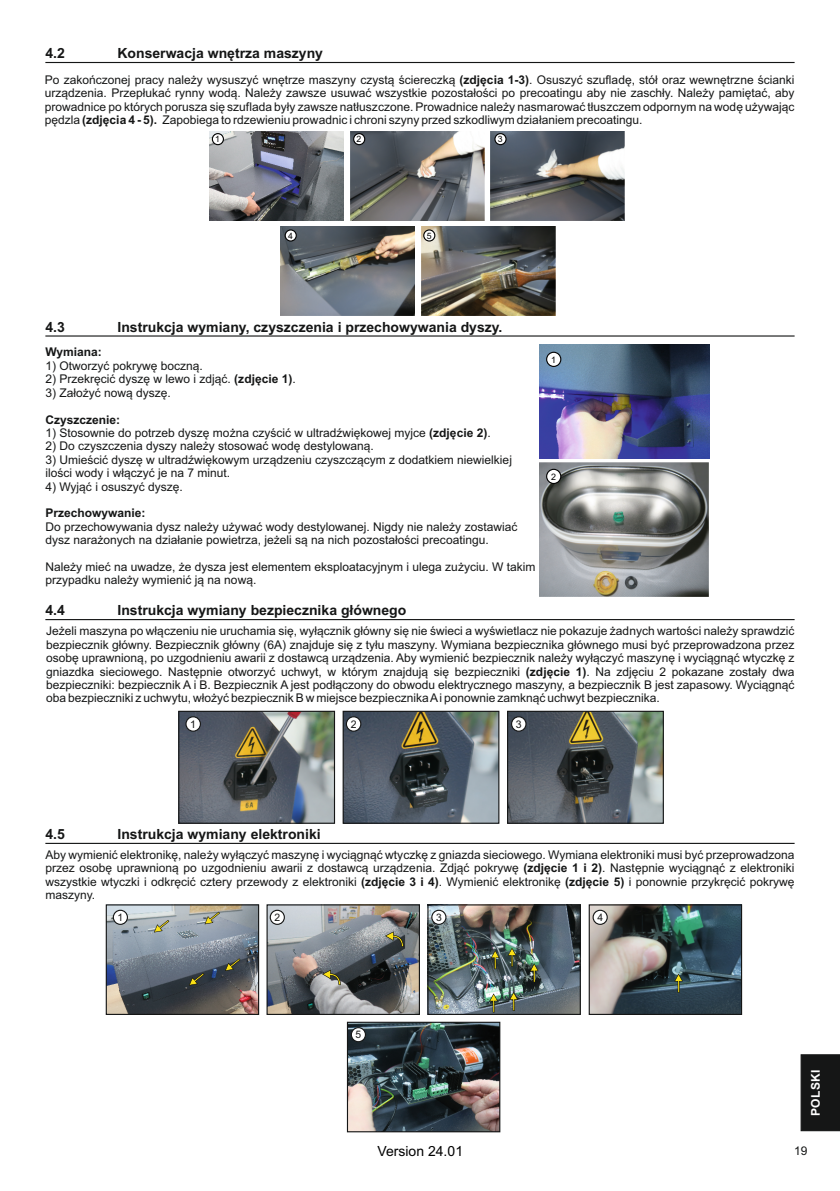
<style>
.page{position:relative;width:840px;height:1191px;background:#fff}
.page>*{position:absolute;margin:0;border:0;box-sizing:border-box;transform-origin:0 0}
.t1{font:700 14px "Arial";color:#151616}
.t2{font:14px "Arial";color:#020202}
.t3{font:12px/13.4px "Arial";color:#151616;text-align:justify}
.t4{font:700 12px "Arial";color:#151616}
.t5{font:700 12px "Arial";letter-spacing:.035em;color:#fff}
.t6{font:10.6px "Arial";color:#151616}
.t7{font:10.4px "Arial";color:#151616}
.t8{font:9px "Arial";color:#020202}
.t9{font:8.8px "Arial";color:#020202}
.s1{font-weight:700}
</style>
<div class="page">
<hr style="left:45px;top:62px;width:749px;height:1px;background:#151616">
<img style="left:209px;top:131px;width:134px;height:89px">
<img style="left:350px;top:131px;width:134px;height:90px">
<img style="left:490px;top:131px;width:134px;height:89px">
<img style="left:280px;top:226px;width:134px;height:90px">
<img style="left:421px;top:227px;width:133px;height:89px">
<div style="left:212px;top:133px;width:12px;height:12px;background:#fff;border:1px solid #020202;border-radius:50%"></div>
<div style="left:353px;top:133px;width:12px;height:12px;background:#fff;border:1px solid #020202;border-radius:50%"></div>
<div style="left:494px;top:133px;width:12px;height:12px;background:#fff;border:1px solid #020202;border-radius:50%"></div>
<div style="left:284px;top:229px;width:12px;height:12px;background:#fff;border:1px solid #020202;border-radius:50%"></div>
<div style="left:423px;top:229px;width:12px;height:12px;background:#fff;border:1px solid #020202;border-radius:50%"></div>
<hr style="left:45px;top:335px;width:749px;height:1px;background:#151616">
<img style="left:539px;top:462px;width:168px;height:135px">
<img style="left:539px;top:345px;width:170px;height:113px">
<svg style="left:545px;top:352px;width:16px;height:15px"></svg>
<svg style="left:545px;top:469px;width:16px;height:15px"></svg>
<hr style="left:45px;top:619px;width:749px;height:1px;background:#151616">
<hr style="left:45px;top:843px;width:749px;height:1px;background:#151616">
<img style="left:180px;top:712px;width:153px;height:109px">
<img style="left:344px;top:712px;width:153px;height:109px">
<img style="left:508px;top:712px;width:153px;height:109px">
<div style="left:506px;top:710px;width:157px;height:113px;border:1px solid #151616"></div>
<div style="left:178px;top:710px;width:157px;height:113px;border:1px solid #151616"></div>
<div style="left:342px;top:710px;width:157px;height:113px;border:1px solid #151616"></div>
<svg style="left:185px;top:716px;width:16px;height:15px"></svg>
<svg style="left:345px;top:716px;width:16px;height:15px"></svg>
<svg style="left:510px;top:716px;width:16px;height:15px"></svg>
<img style="left:590px;top:906px;width:149px;height:107px">
<img style="left:429px;top:906px;width:149px;height:107px">
<img style="left:268px;top:906px;width:150px;height:107px">
<img style="left:108px;top:906px;width:149px;height:107px">
<div style="left:427px;top:904px;width:153px;height:111px;border:1px solid #151616"></div>
<div style="left:106px;top:904px;width:153px;height:111px;border:1px solid #151616"></div>
<div style="left:266px;top:904px;width:154px;height:111px;border:1px solid #151616"></div>
<svg style="left:113px;top:909px;width:15px;height:16px"></svg>
<svg style="left:269px;top:909px;width:16px;height:16px"></svg>
<svg style="left:431px;top:909px;width:15px;height:16px"></svg>
<div style="left:588px;top:904px;width:153px;height:111px;border:1px solid #151616"></div>
<svg style="left:592px;top:909px;width:15px;height:16px"></svg>
<svg style="left:225px;top:958px;width:15px;height:13px"></svg>
<svg style="left:204px;top:911px;width:16px;height:13px"></svg>
<svg style="left:154px;top:920px;width:15px;height:12px"></svg>
<svg style="left:189px;top:973px;width:15px;height:12px"></svg>
<svg style="left:385px;top:931px;width:18px;height:16px"></svg>
<svg style="left:322px;top:969px;width:18px;height:16px"></svg>
<svg style="left:489px;top:993px;width:8px;height:19px"></svg>
<svg style="left:509px;top:992px;width:8px;height:19px"></svg>
<svg style="left:529px;top:963px;width:9px;height:19px"></svg>
<svg style="left:507px;top:947px;width:9px;height:19px"></svg>
<svg style="left:490px;top:950px;width:9px;height:19px"></svg>
<svg style="left:674px;top:973px;width:8px;height:19px"></svg>
<img style="left:349px;top:1023px;width:149px;height:107px">
<div style="left:347px;top:1021px;width:153px;height:111px;border:1px solid #151616"></div>
<svg style="left:350px;top:1027px;width:16px;height:15px"></svg>
<div style="left:800px;top:1054px;width:39px;height:77px;background:#151616"></div>
<p class="t1" style="left:45px;top:48px;width:21px">4.2</p>
<p class="t1" style="left:117px;top:48px;width:207px">Konserwacja wnętrza maszyny</p>
<p class="t3" style="left:45px;top:74px;width:750px">Po zakończonej pracy należy wysuszyć wnętrze maszyny czystą ściereczką <span class="s1">(zdjęcia 1-3)</span>. Osuszyć szufladę, stół oraz wewnętrzne ścianki urządzenia. Przepłukać rynny wodą. Należy zawsze usuwać wszystkie pozostałości po precoatingu aby nie zaschły. Należy pamiętać, aby prowadnice po których porusza się szuflada były zawsze natłuszczone. Prowadnice należy nasmarować tłuszczem odpornym na wodę używając pędzla <span class="s1">(zdjęcia 4 - 5).</span> Zapobiega to rdzewieniu prowadnic i chroni szyny przed szkodliwym działaniem precoatingu.</p>
<p class="t9" style="left:215px;top:136px;width:6px">1</p>
<p class="t9" style="left:356px;top:136px;width:6px">2</p>
<p class="t9" style="left:497px;top:136px;width:6px">3</p>
<p class="t9" style="left:288px;top:232px;width:6px">4</p>
<p class="t9" style="left:426px;top:232px;width:6px">5</p>
<p class="t1" style="left:45px;top:322px;width:21px">4.3</p>
<p class="t1" style="left:117px;top:322px;width:386px">Instrukcja wymiany, czyszczenia i przechowywania dyszy.</p>
<p class="t4" style="left:45px;top:348px;width:58px">Wymiana:</p>
<p class="t3" style="left:45px;top:360px;width:159px">1) Otworzyć pokrywę boczną.</p>
<p class="t3" style="left:45px;top:373px;width:252px">2) Przekręcić dyszę w lewo i zdjąć. <span class="s1">(zdjęcie 1)</span>.</p>
<p class="t4" style="left:45px;top:415px;width:76px">Czyszczenie:</p>
<p class="t3" style="left:45px;top:427px;width:446px">1) Stosownie do potrzeb dyszę można czyścić w ultradźwiękowej myjce <span class="s1">(zdjęcie 2)</span>.</p>
<p class="t3" style="left:45px;top:440px;width:330px">2) Do czyszczenia dyszy należy stosować wodę destylowaną.</p>
<p class="t3" style="left:45px;top:387px;width:127px">3) Założyć nową dyszę.</p>
<p class="t3" style="left:45px;top:454px;width:468px">3) Umieścić dyszę w ultradźwiękowym urządzeniu czyszczącym z dodatkiem niewielkiej ilości wody i włączyć je na 7 minut.</p>
<p class="t4" style="left:45px;top:508px;width:102px">Przechowywanie:</p>
<p class="t3" style="left:45px;top:521px;width:473px">Do przechowywania dysz należy używać wody destylowanej. Nigdy nie należy zostawiać dysz narażonych na działanie powietrza, jeżeli są na nich pozostałości precoatingu.</p>
<p class="t3" style="left:45px;top:481px;width:139px">4) Wyjąć i osuszyć dyszę.</p>
<p class="t3" style="left:45px;top:561px;width:491px">Należy mieć na uwadze, że dysza jest elementem eksploatacyjnym i ulega zużyciu. W takim przypadku należy wymienić ją na nową.</p>
<p class="t8" style="left:550px;top:356px;width:6px">1</p>
<p class="t8" style="left:551px;top:473px;width:6px">2</p>
<p class="t1" style="left:45px;top:605px;width:21px">4.4</p>
<p class="t1" style="left:117px;top:605px;width:290px">Instrukcja wymiany bezpiecznika głównego</p>
<p class="t3" style="left:46px;top:625px;width:749px">Jeżeli maszyna po włączeniu nie uruchamia się, wyłącznik główny się nie świeci a wyświetlacz nie pokazuje żadnych wartości należy sprawdzić bezpiecznik główny. Bezpiecznik główny (6A) znajduje się z tyłu maszyny. Wymiana bezpiecznika głównego musi być przeprowadzona przez osobę uprawnioną, po uzgodnieniu awarii z dostawcą urządzenia. Aby wymienić bezpiecznik należy wyłączyć maszynę i wyciągnąć wtyczkę z gniazdka sieciowego. Następnie otworzyć uchwyt, w którym znajdują się bezpieczniki <span class="s1">(zdjęcie 1)</span>. Na zdjęciu 2 pokazane zostały dwa bezpieczniki: bezpiecznik A i B. Bezpiecznik A jest podłączony do obwodu elektrycznego maszyny, a bezpiecznik B jest zapasowy. Wyciągnąć oba bezpieczniki z uchwytu, włożyć bezpiecznik B w miejsce bezpiecznika Ai ponownie zamknąć uchwyt bezpiecznika.</p>
<p class="t6" style="left:190px;top:720px;width:7px">1</p>
<p class="t6" style="left:350px;top:720px;width:7px">2</p>
<p class="t6" style="left:515px;top:720px;width:7px">3</p>
<p class="t1" style="left:45px;top:829px;width:21px">4.5</p>
<p class="t1" style="left:117px;top:829px;width:205px">Instrukcja wymiany elektroniki</p>
<p class="t3" style="left:45px;top:849px;width:750px">Aby wymienić elektronikę, należy wyłączyć maszynę i wyciągnąć wtyczkę z gniazda sieciowego. Wymiana elektroniki musi być przeprowadzona przez osobę uprawnioną po uzgodnieniu awarii z dostawcą urządzenia. Zdjąć pokrywę <span class="s1">(zdjęcie 1 i 2)</span>. Następnie wyciągnąć z elektroniki wszystkie wtyczki i odkręcić cztery przewody z elektroniki <span class="s1">(zdjęcie 3 i 4)</span>. Wymienić elektronikę <span class="s1">(zdjęcie 5)</span> i ponownie przykręcić pokrywę maszyny.</p>
<p class="t7" style="left:117px;top:913px;width:7px">1</p>
<p class="t7" style="left:274px;top:913px;width:7px">2</p>
<p class="t7" style="left:436px;top:913px;width:7px">3</p>
<p class="t7" style="left:597px;top:913px;width:7px">4</p>
<p class="t7" style="left:355px;top:1030px;width:7px">5</p>
<p class="t5" style="left:810px;top:1116px;width:48px;rotate:-90deg">POLSKI</p>
<p class="t2" style="left:377px;top:1145px;width:87px">Version 24.01</p>
<p class="t3" style="left:793px;top:1144px;width:15px">19</p>
</div>
